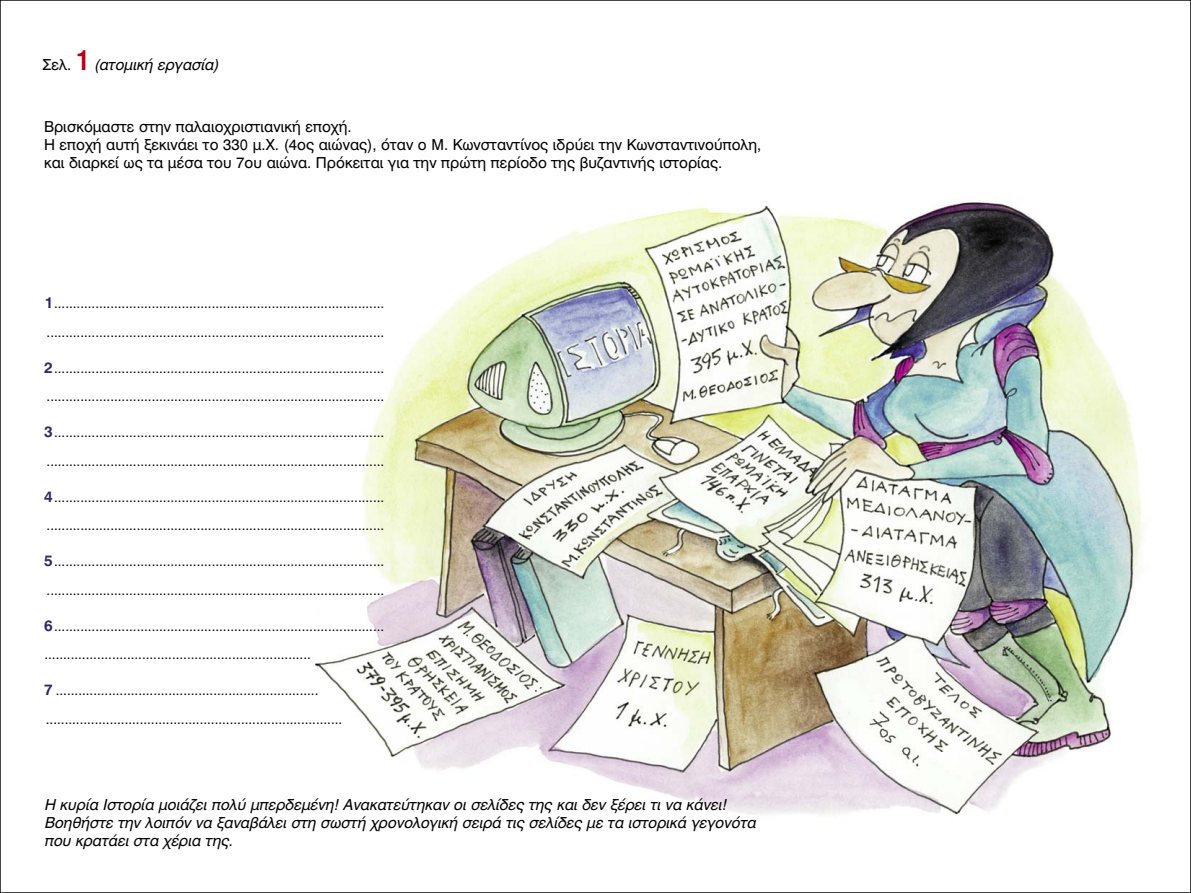
<style>
.page{position:relative;width:1191px;height:893px;background:#fff}
.page>*{position:absolute;margin:0;border:0;box-sizing:border-box;transform-origin:0 0}
.t1{font:italic 15px/18px "Mg Helvetica";color:#000}
.t2{font:15px/18px "Mg Helvetica";color:#000}
.t3{font:13.5px/28.5px "Mg Helvetica";color:#000}
.s1{font-style:normal}
.s2{font-family:"Mg Helvetica Cond";font-weight:700;font-style:normal;font-size:27px;color:#ba0014}
.s3{font-weight:700;font-size:15px;color:#332669}
</style>
<div class="page">
<img style="left:316px;top:201px;width:826px;height:614px">
<p class="t1" style="left:43px;top:55px;width:177px"><span class="s1">Σελ.</span> <span class="s2">1</span> (ατομική εργασία)</p>
<p class="t2" style="left:44px;top:117px;width:719px">Βρισκόμαστε στην παλαιοχριστιανική εποχή.<br>Η εποχή αυτή ξεκινάει το 330 μ.Χ. (4ος αιώνας), όταν ο Μ. Κωνσταντίνος ιδρύει την Κωνσταντινούπολη, και διαρκεί ως τα μέσα του 7ου αιώνα. Πρόκειται για την πρώτη περίοδο της βυζαντινής ιστορίας.</p>
<p class="t3" style="left:44px;top:289px;width:342px"><span class="s3">1</span>........................................................................................ ..........................................................................................</p>
<p class="t3" style="left:44px;top:354px;width:342px"><span class="s3">2</span>........................................................................................ ..........................................................................................</p>
<p class="t3" style="left:44px;top:418px;width:342px"><span class="s3">3</span>........................................................................................ ..........................................................................................</p>
<p class="t3" style="left:44px;top:483px;width:342px"><span class="s3">4</span>........................................................................................ ..........................................................................................</p>
<p class="t3" style="left:44px;top:547px;width:342px"><span class="s3">5</span>........................................................................................ ..........................................................................................</p>
<p class="t3" style="left:44px;top:612px;width:342px"><span class="s3">6</span>........................................................................................ .......................................................................</p>
<p class="t3" style="left:44px;top:676px;width:300px"><span class="s3">7</span> ...................................................................... ...............................................................................</p>
<p class="t1" style="left:44px;top:795px;width:713px">Η κυρία Ιστορία μοιάζει πολύ μπερδεμένη! Ανακατεύτηκαν οι σελίδες της και δεν ξέρει τι να κάνει!<br>Βoηθήστε την λοιπόν να ξαναβάλει στη σωστή χρονολογική σειρά τις σελίδες με τα ιστορικά γεγονότα που κρατάει στα χέρια της.</p>
</div>
